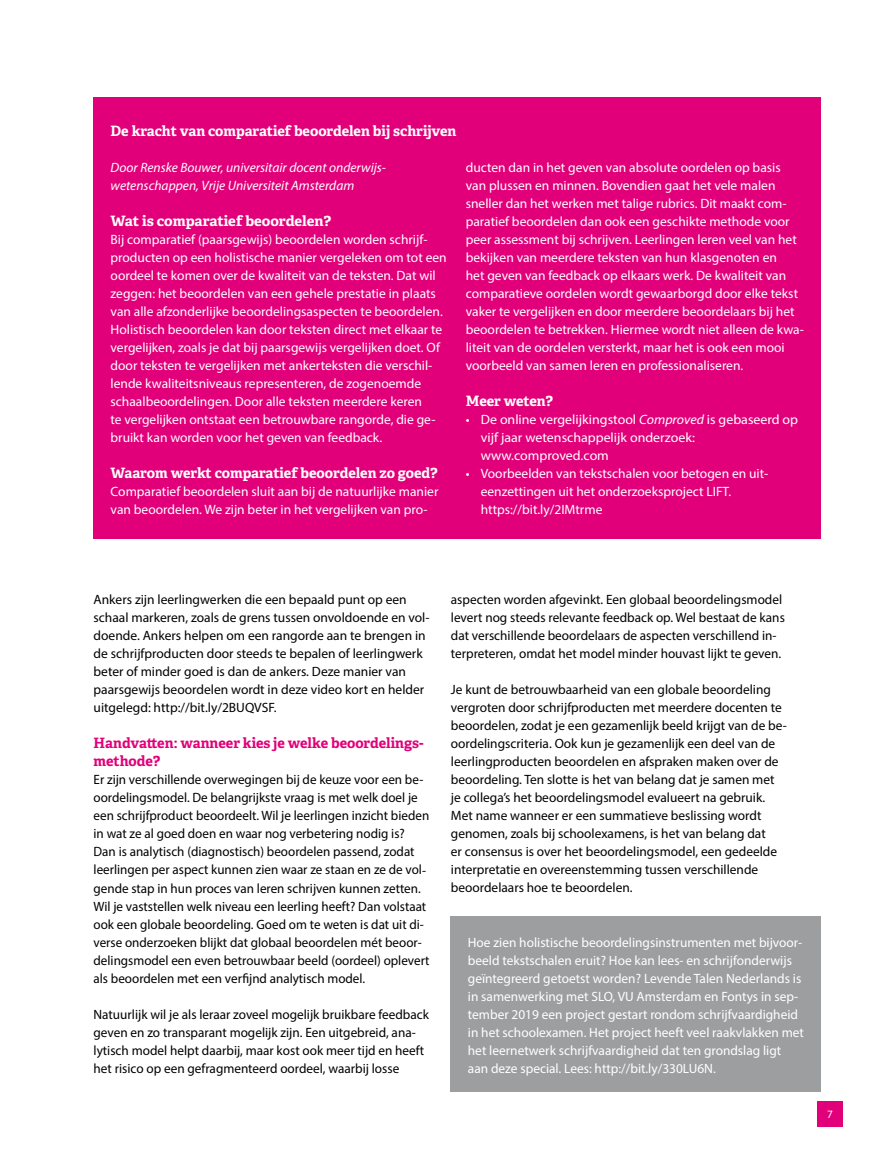
<style>
.page{position:relative;width:872px;height:1149px;background:#fff}
.page>*{position:absolute;margin:0;border:0;box-sizing:border-box;transform-origin:0 0}
.t1{font:700 14.25px "Adelle PE";letter-spacing:-.005em;color:#fff}
.t2{font:700 14.25px/18px "Adelle PE";letter-spacing:-.005em;color:#e2007a}
.t3{font:13.5px/18px "Myriad Pro";color:#000}
.t4{font:13.5px/18px "Myriad Pro";color:#fff}
.t5{font:italic 13.5px/18px "Myriad Pro";color:#fff}
.t6{font:11.25px "Myriad Pro";color:#fff}
.s1{font-style:italic}
</style>
<div class="page">
<div style="left:817px;top:1100px;width:26px;height:25px;background:#e2007a"></div>
<div style="left:94px;top:97px;width:727px;height:441px;background:#e2007a"></div>
<div style="left:451px;top:915px;width:370px;height:175px;background:#9c9e9f"></div>
<p class="t1" style="left:111px;top:120px;width:347px">De kracht van comparatief beoordelen bij schrijven</p>
<p class="t5" style="left:111px;top:158px;width:276px">Door Renske Bouwer, universitair docent onderwijs&shy;wetenschappen, Vrije Universiteit Amsterdam</p>
<p class="t1" style="left:111px;top:210px;width:222px">Wat is comparatief beoordelen?</p>
<p class="t4" style="left:111px;top:230px;width:337px">Bij comparatief (paarsgewijs) beoordelen worden schrijf&shy;producten op een holistische manier vergeleken om tot een oordeel te komen over de kwaliteit van de teksten. Dat wil zeggen: het beoordelen van een gehele prestatie in plaats van alle afzonderlijke beoordelingsaspecten te beoordelen.<br>Holistisch beoordelen kan door teksten direct met elkaar te vergelijken, zoals je dat bij paarsgewijs vergelijken doet. Of door teksten te vergelijken met ankerteksten die verschil&shy;lende kwaliteitsniveaus representeren, de zogenoemde schaalbeoordelingen. Door alle teksten meerdere keren<br>te vergelijken ontstaat een betrouwbare rangorde, die ge&shy;bruikt kan worden voor het geven van feedback.</p>
<p class="t1" style="left:111px;top:462px;width:329px">Waarom werkt comparatief beoordelen zo goed?</p>
<p class="t4" style="left:111px;top:482px;width:329px">Comparatief beoordelen sluit aan bij de natuurlijke manier van beoordelen. We zijn beter in het vergelijken van pro-</p>
<p class="t4" style="left:466px;top:158px;width:340px">ducten dan in het geven van absolute oordelen op basis van plussen en minnen. Bovendien gaat het vele malen sneller dan het werken met talige rubrics. Dit maakt com&shy;paratief beoordelen dan ook een geschikte methode voor peer assessment bij schrijven. Leerlingen leren veel van het bekijken van meerdere teksten van hun klasgenoten en<br>het geven van feedback op elkaars werk. De kwaliteit van comparatieve oordelen wordt gewaarborgd door elke tekst vaker te vergelijken en door meerdere beoordelaars bij het beoordelen te betrekken. Hiermee wordt niet alleen de kwa&shy;liteit van de oordelen versterkt, maar het is ook een mooi voorbeeld van samen leren en professionaliseren.</p>
<p class="t1" style="left:466px;top:390px;width:89px">Meer weten?</p>
<p class="t4" style="left:481px;top:410px;width:319px;text-indent:-15px">• De online vergelijkingstool <span class="s1">Comproved</span> is gebaseerd op vijf jaar wetenschappelijk onderzoek: www.comproved.com</p>
<p class="t4" style="left:481px;top:464px;width:288px;text-indent:-15px">• Voorbeelden van tekstschalen voor betogen en uit&shy;eenzettingen uit het onderzoeksproject LIFT. https://bit.ly/2IMtrme</p>
<p class="t3" style="left:94px;top:590px;width:337px">Ankers zijn leerlingwerken die een bepaald punt op een schaal markeren, zoals de grens tussen onvoldoende en vol&shy;doende. Ankers helpen om een rangorde aan te brengen in de schrijfproducten door steeds te bepalen of leerlingwerk beter of minder goed is dan de ankers. Deze manier van paarsgewijs beoordelen wordt in deze video kort en helder uitgelegd: http://bit.ly/2BUQVSF.</p>
<p class="t2" style="left:94px;top:733px;width:332px">Handvatten: wanneer kies je welke beoordelings&shy;methode?</p>
<p class="t3" style="left:94px;top:770px;width:337px">Er zijn verschillende overwegingen bij de keuze voor een be&shy;oordelingsmodel. De belangrijkste vraag is met welk doel je een schrijfproduct beoordeelt. Wil je leerlingen inzicht bieden in wat ze al goed doen en waar nog verbetering nodig is?<br>Dan is analytisch (diagnostisch) beoordelen passend, zodat leerlingen per aspect kunnen zien waar ze staan en ze de vol&shy;gende stap in hun proces van leren schrijven kunnen zetten.<br>Wil je vaststellen welk niveau een leerling heeft? Dan volstaat ook een globale beoordeling. Goed om te weten is dat uit di&shy;verse onderzoeken blijkt dat globaal beoordelen mét beoor&shy;delingsmodel een even betrouwbaar beeld (oordeel) oplevert als beoordelen met een verfijnd analytisch model.</p>
<p class="t3" style="left:94px;top:1004px;width:337px">Natuurlijk wil je als leraar zoveel mogelijk bruikbare feedback geven en zo transparant mogelijk zijn. Een uitgebreid, ana&shy;lytisch model helpt daarbij, maar kost ook meer tijd en heeft het risico op een gefragmenteerd oordeel, waarbij losse</p>
<p class="t3" style="left:451px;top:590px;width:335px">aspecten worden afgevinkt. Een globaal beoordelingsmodel levert nog steeds relevante feedback op. Wel bestaat de kans dat verschillende beoordelaars de aspecten verschillend in&shy;terpreteren, omdat het model minder houvast lijkt te geven.</p>
<p class="t3" style="left:451px;top:680px;width:337px">Je kunt de betrouwbaarheid van een globale beoordeling vergroten door schrijfproducten met meerdere docenten te beoordelen, zodat je een gezamenlijk beeld krijgt van de be&shy;oordelingscriteria. Ook kun je gezamenlijk een deel van de leerlingproducten beoordelen en afspraken maken over de beoordeling. Ten slotte is het van belang dat je samen met je collega’s het beoordelingsmodel evalueert na gebruik.<br>Met name wanneer er een summatieve beslissing wordt genomen, zoals bij schoolexamens, is het van belang dat<br>er consensus is over het beoordelingsmodel, een gedeelde interpretatie en overeenstemming tussen verschillende beoordelaars hoe te beoordelen.</p>
<p class="t4" style="left:468px;top:932px;width:337px">Hoe zien holistische beoordelingsinstrumenten met bijvoor&shy;beeld tekstschalen eruit? Hoe kan lees- en schrijfonderwijs geïntegreerd getoetst worden? Levende Talen Nederlands is in samenwerking met SLO, VU Amsterdam en Fontys in sep&shy;tember 2019 een project gestart rondom schrijfvaardigheid in het schoolexamen. Het project heeft veel raakvlakken met het leernetwerk schrijfvaardigheid dat ten grondslag ligt aan deze special. Lees: http://bit.ly/330LU6N.</p>
<p class="t6" style="left:827px;top:1106px;width:7px">7</p>
</div>
